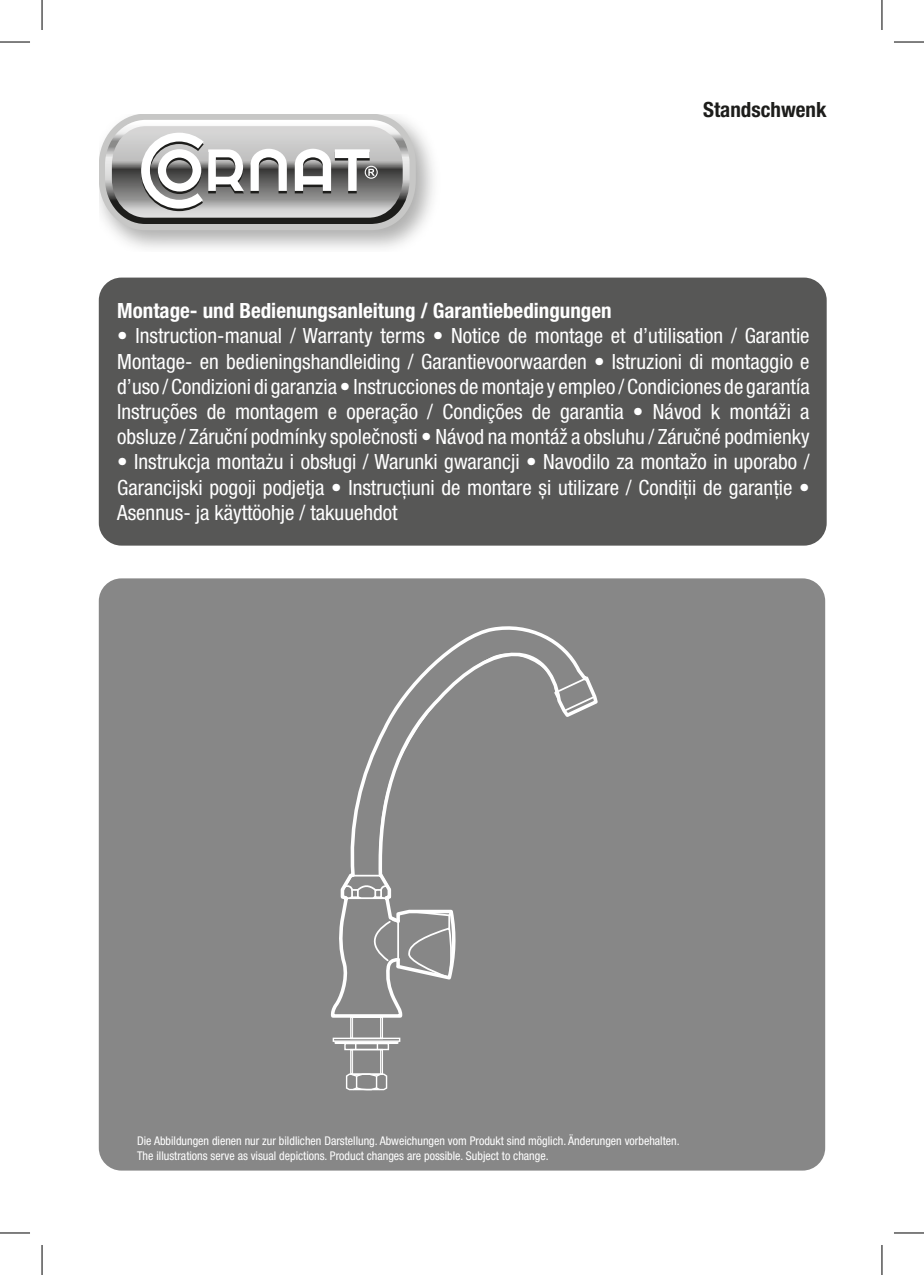
<style>
.page{position:relative;width:924px;height:1275px;background:#fff}
.page>*{position:absolute;margin:0;border:0;box-sizing:border-box;transform-origin:0 0}
.t1{font:condensed 21px/25.2px "Helvetica Neue LT Pro";color:#fff;text-align:justify}
.t2{font:700 condensed 21px "Helvetica Neue LT Pro";color:#fff}
.t3{font:700 condensed 21px "Helvetica Neue LT Pro";color:#1d1d1b}
.t4{font:condensed 12px/14.4px "Helvetica Neue LT Pro";color:#fff}
</style>
<div class="page">
<div style="left:99px;top:578px;width:725px;height:592px;background:#878787;border-radius:23px"></div>
<div style="left:99px;top:277px;width:727px;height:268px;background:#575756;border-radius:23px"></div>
<svg style="left:100px;top:114px;width:315px;height:116px"></svg>
<svg style="left:330px;top:626px;width:268px;height:389px"></svg>
<svg style="left:331px;top:645px;width:266px;height:446px"></svg>
<hr style="left:0;top:42px;width:30px;height:1px;background:#000">
<hr style="left:893px;top:42px;width:30px;height:1px;background:#000">
<hr style="left:0;top:1232px;width:30px;height:1px;background:#000">
<hr style="left:893px;top:1232px;width:30px;height:1px;background:#000">
<hr style="left:42px;top:0;width:1px;height:30px;background:#000">
<hr style="left:42px;top:1245px;width:1px;height:30px;background:#000">
<hr style="left:881px;top:0;width:1px;height:30px;background:#000">
<hr style="left:881px;top:1245px;width:1px;height:30px;background:#000">
<p class="t3" style="left:702px;top:97px;width:125px">Standschwenk</p>
<p class="t2" style="left:117px;top:298px;width:496px">Montage- und Bedienungsanleitung / Garantiebedingungen</p>
<p class="t1" style="left:117px;top:323px;width:693px">• Instruction-manual / Warranty terms • Notice de montage et d’utilisation / Garantie Montage- en bedieningshandleiding / Garantievoorwaarden • Istruzioni di montaggio e d’uso / Condizioni di garanzia • Instrucciones de montaje y empleo / Condiciones de garantía Instruções de montagem e operação / Condições de garantia • Návod k montáži a obsluze / Záruční podmínky společnosti • Návod na montáž a obsluhu / Záručné podmienky</p>
<p class="t1" style="left:117px;top:449px;width:693px">• Instrukcja montażu i obsługi / Warunki gwarancji • Navodilo za montažo in uporabo / Garancijski pogoji podjetja • Instrucţiuni de montare şi utilizare / Condiţii de garanţie • Asennus- ja käyttöohje / takuuehdot</p>
<p class="t4" style="left:137px;top:1133px;width:543px">Die Abbildungen dienen nur zur bildlichen Darstellung. Abweichungen vom Produkt sind möglich. Änderungen vorbehalten.<br>The illustrations serve as visual depictions. Product changes are possible. Subject to change.</p>
</div>
